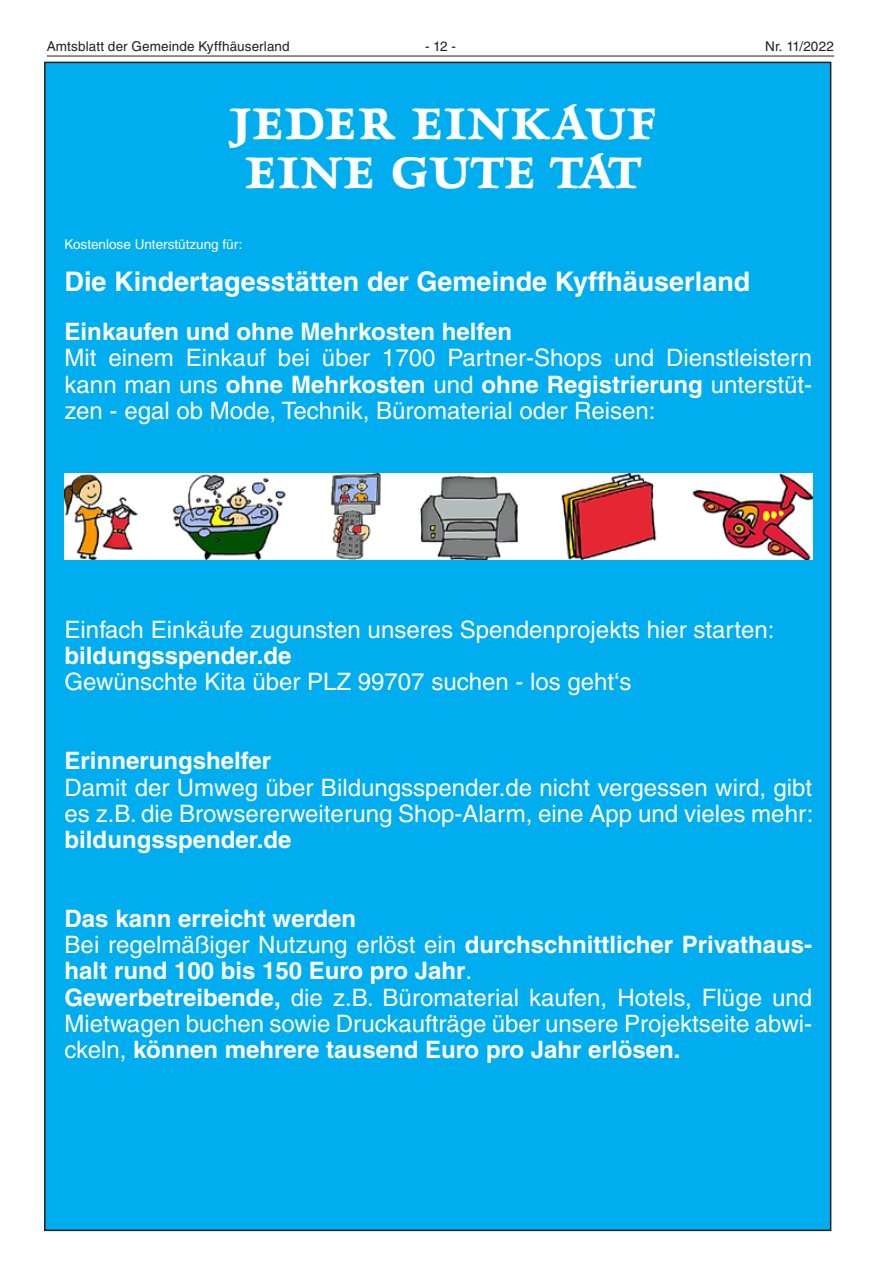
<style>
.page{position:relative;width:881px;height:1263px;background:#fff}
.page>*{position:absolute;margin:0;border:0;box-sizing:border-box;transform-origin:0 0}
.Überschrift{font:800 45px/49.1px "Hadriano";color:#fff;text-align:center}
.Zwischenüberschrift{font:700 27px "Helvetica LT";color:#fff}
.t1{font:24px/26.1px "Helvetica LT";color:#fff;text-align:justify}
.t2{font:700 24px/26.1px "Helvetica LT";color:#fff}
.t3{font:13.5px "Helvetica LT";letter-spacing:.01em;color:#231f20}
.t4{font:13.5px "Helvetica LT";color:#fff}
.s1{font-weight:700}
.s2{font-weight:400}
</style>
<div class="page">
<hr style="left:47px;top:56px;width:786px;height:1px;background:#231f20">
<div style="left:45px;top:62px;width:785px;height:1168px;background:#00aeef"></div>
<img style="left:65px;top:473px;width:746px;height:86px">
<p class="t3" style="left:47px;top:38px;width:244px">Amtsblatt der Gemeinde Kyffhäuserland</p>
<p class="t3" style="left:425px;top:38px;width:32px">- 12 -</p>
<p class="t3" style="left:765px;top:38px;width:70px">Nr. 11/2022</p>
<p class="Überschrift" style="left:230px;top:98px;width:428px">JEDER EINKAUF<br>EINE GUTE TAT</p>
<p class="t4" style="left:65px;top:236px;width:179px">Kostenlose Unterstützung für:</p>
<p class="Zwischenüberschrift" style="left:65px;top:265px;width:687px">Die Kindertagesstätten der Gemeinde Kyffhäuserland</p>
<p class="t2" style="left:65px;top:318px;width:449px">Einkaufen und ohne Mehrkosten helfen</p>
<p class="t1" style="left:65px;top:345px;width:748px">Mit einem Einkauf bei über 1700 Partner-Shops und Dienstleistern kann man uns <span class="s1">ohne Mehrkosten</span> und <span class="s1">ohne Registrierung</span> unterstüt&shy;zen - egal ob Mode, Technik, Büromaterial oder Reisen:</p>
<p class="t1" style="left:65px;top:616px;width:711px">Einfach Einkäufe zugunsten unseres Spendenprojekts hier starten:</p>
<p class="t2" style="left:65px;top:642px;width:228px">bildungsspender.de</p>
<p class="t1" style="left:65px;top:668px;width:568px">Gewünschte Kita über PLZ 99707 suchen - los geht‘s</p>
<p class="t2" style="left:65px;top:747px;width:208px">Erinnerungshelfer</p>
<p class="t1" style="left:65px;top:774px;width:750px">Damit der Umweg über Bildungsspender.de nicht vergessen wird, gibt es z.B. die Browsererweiterung Shop-Alarm, eine App und vieles mehr:</p>
<p class="t2" style="left:65px;top:826px;width:228px">bildungsspender.de</p>
<p class="t2" style="left:65px;top:905px;width:293px">Das kann erreicht werden</p>
<p class="t2" style="left:65px;top:931px;width:748px"><span class="s2">Bei regelmäßiger Nutzung erlöst ein</span> durchschnittlicher Privathaus&shy;halt rund 100 bis 150 Euro pro Jahr<span class="s2">.</span></p>
<p class="t1" style="left:65px;top:984px;width:748px"><span class="s1">Gewerbetreibende,</span> die z.B. Büromaterial kaufen, Hotels, Flüge und Mietwagen buchen sowie Druckaufträge über unsere Projektseite abwi&shy;ckeln, <span class="s1">können mehrere tausend Euro pro Jahr erlösen.</span></p>
</div>
